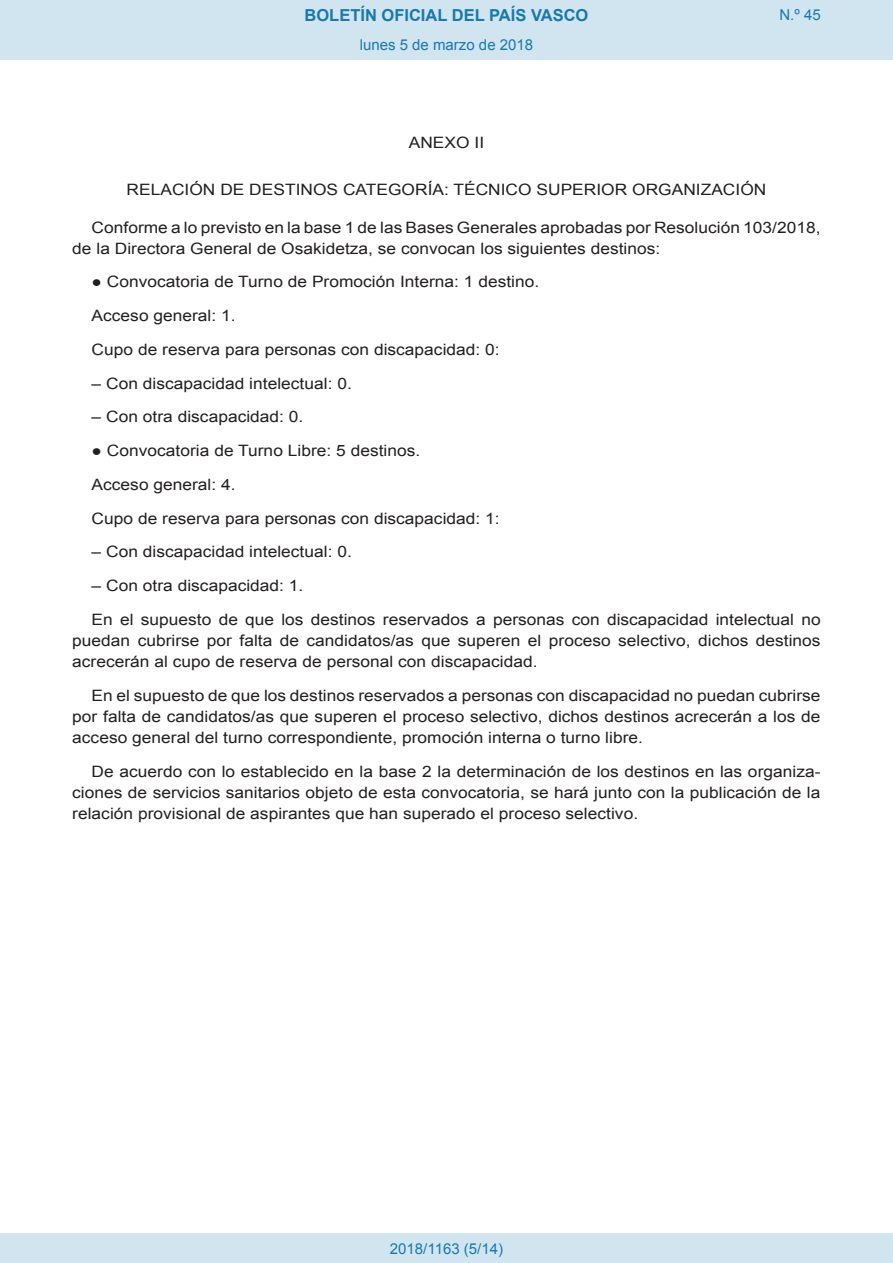
<style>
.page{position:relative;width:893px;height:1263px;background:#fff}
.page>*{position:absolute;margin:0;border:0;box-sizing:border-box;transform-origin:0 0}
.t1{font:700 16.5px "Arial";color:#1879ad}
.BOPVDetalle{font:15.6px/21px "Arial";color:#231f20;text-align:justify;scale:1.11 1}
.BOPVClave{font:15.6px "Arial";color:#231f20;scale:1.11 1}
.Paginacion_Centro{font:15px "Arial";color:#1879ad}
</style>
<div class="page">
<div style="left:0;top:0;width:893px;height:60px;background:#d0e5f0"></div>
<div style="left:0;top:1233px;width:893px;height:30px;background:#d0e5f0"></div>
<p class="t1" style="left:305px;top:4px;width:285px">BOLETÍN OFICIAL DEL PAÍS VASCO</p>
<p class="Paginacion_Centro" style="left:360px;top:35px;width:175px">lunes 5 de marzo de 2018</p>
<p class="Paginacion_Centro" style="left:779px;top:5px;width:43px">N.º 45</p>
<p class="BOPVClave" style="left:409px;top:132px;width:69px">ANEXO II</p>
<p class="BOPVClave" style="left:127px;top:179px;width:578px">RELACIÓN DE DESTINOS CATEGORÍA: TÉCNICO SUPERIOR ORGANIZACIÓN</p>
<p class="BOPVDetalle" style="left:72px;top:217px;width:676px;text-indent:19px">Conforme a lo previsto en la base 1 de las Bases Generales aprobadas por Resolución 103/2018, de la Directora General de Osakidetza, se convocan los siguientes destinos:</p>
<p class="BOPVDetalle" style="left:92px;top:272px;width:405px">● Convocatoria de Turno de Promoción Interna: 1 destino.</p>
<p class="BOPVDetalle" style="left:92px;top:305px;width:131px">Acceso general: 1.</p>
<p class="BOPVDetalle" style="left:92px;top:339px;width:369px">Cupo de reserva para personas con discapacidad: 0:</p>
<p class="BOPVDetalle" style="left:92px;top:373px;width:236px">– Con discapacidad intelectual: 0.</p>
<p class="BOPVDetalle" style="left:92px;top:407px;width:192px">– Con otra discapacidad: 0.</p>
<p class="BOPVDetalle" style="left:92px;top:440px;width:298px">● Convocatoria de Turno Libre: 5 destinos.</p>
<p class="BOPVDetalle" style="left:92px;top:474px;width:131px">Acceso general: 4.</p>
<p class="BOPVDetalle" style="left:92px;top:508px;width:369px">Cupo de reserva para personas con discapacidad: 1:</p>
<p class="BOPVDetalle" style="left:92px;top:542px;width:236px">– Con discapacidad intelectual: 0.</p>
<p class="BOPVDetalle" style="left:92px;top:575px;width:192px">– Con otra discapacidad: 1.</p>
<p class="BOPVDetalle" style="left:72px;top:609px;width:676px;text-indent:19px">En el supuesto de que los destinos reservados a personas con discapacidad intelectual no puedan cubrirse por falta de candidatos/as que superen el proceso selectivo, dichos destinos acrecerán al cupo de reserva de personal con discapacidad.</p>
<p class="BOPVDetalle" style="left:72px;top:685px;width:676px;text-indent:19px">En el supuesto de que los destinos reservados a personas con discapacidad no puedan cubrirse por falta de candidatos/as que superen el proceso selectivo, dichos destinos acrecerán a los de acceso general del turno correspondiente, promoción interna o turno libre.</p>
<p class="BOPVDetalle" style="left:72px;top:761px;width:676px;text-indent:19px">De acuerdo con lo establecido en la base 2 la determinación de los destinos en las organiza&shy;ciones de servicios sanitarios objeto de esta convocatoria, se hará junto con la publicación de la relación provisional de aspirantes que han superado el proceso selectivo.</p>
<p class="Paginacion_Centro" style="left:390px;top:1238px;width:115px">2018/1163 (5/14)</p>
</div>
